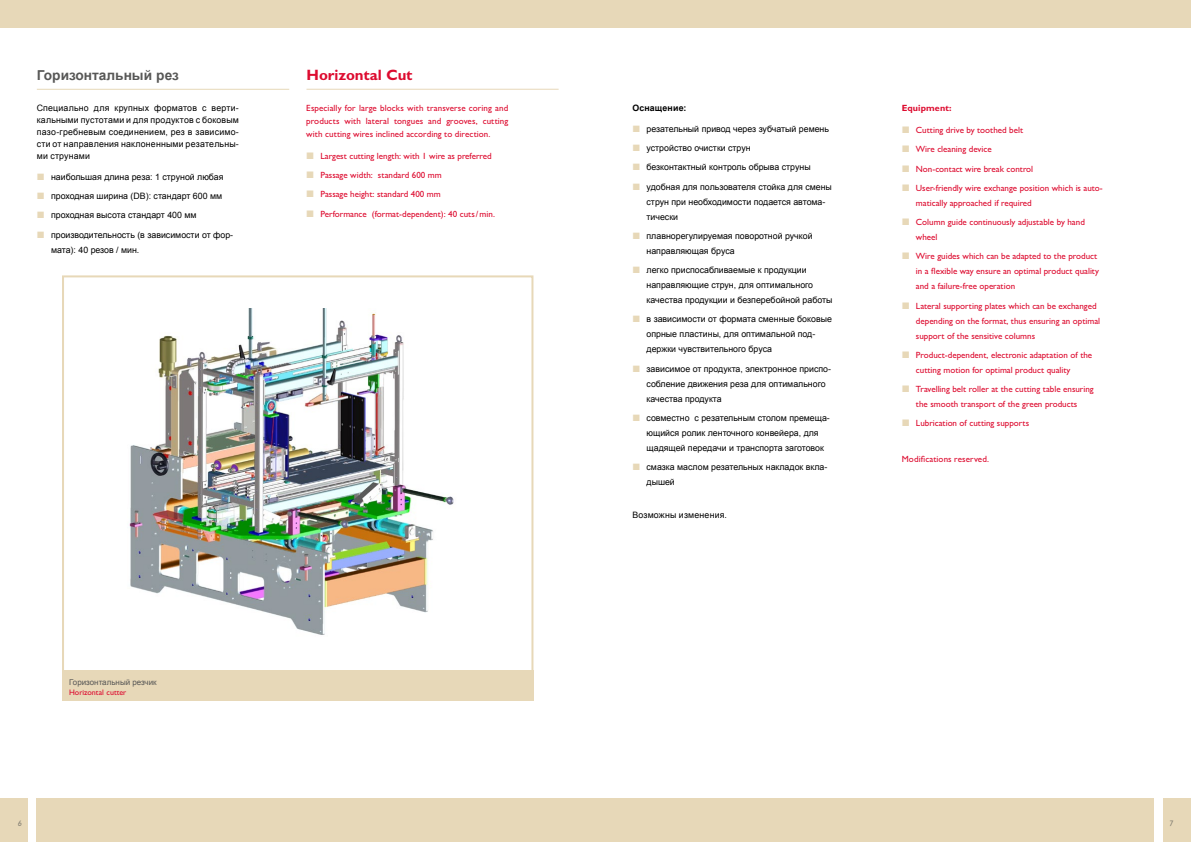
<style>
.page{position:relative;width:1191px;height:842px;background:#fff}
.page>*{position:absolute;margin:0;border:0;box-sizing:border-box;transform-origin:0 0}
.t1{font:700 15px "Gill Sans MT Pro";color:#dd0b2f}
.t2{font:700 13.7px "Arial";color:#575756}
.t3{font:500 9px/19.3px "Gill Sans MT Pro";color:#dd0b2f}
.t4{font:700 9px "Gill Sans MT Pro";letter-spacing:.01em;color:#dd0b2f}
.t5{font:8.8px/15px "Arial";color:#000}
.t6{font:8.8px "Arial";letter-spacing:.02em;color:#000}
.t7{font:700 8.8px "Arial";letter-spacing:.02em;color:#000}
.t8{font:8px "Arial";color:#575756}
.t9{font:500 8px "Gill Sans MT Pro";color:#dd0b2f}
.t10{font:italic 500 8px "Gill Sans MT Pro";color:#817d71}
</style>
<div class="page">
<div style="left:0;top:0;width:1191px;height:28px;background:#e7d8b8"></div>
<div style="left:37px;top:798px;width:1117px;height:44px;background:#e7d8b8"></div>
<div style="left:0;top:798px;width:28px;height:44px;background:#e7d8b8"></div>
<div style="left:1162px;top:798px;width:29px;height:44px;background:#e7d8b8"></div>
<svg style="left:62px;top:275px;width:472px;height:398px"></svg>
<hr style="left:306px;top:89px;width:252px;height:1px;background:#e7d8b8">
<div style="left:62px;top:670px;width:471px;height:30px;background:#e7d8b8"></div>
<img style="left:80px;top:309px;width:428px;height:330px">
<hr style="left:37px;top:89px;width:252px;height:1px;background:#e7d8b8">
<h2 class="t2" style="left:37px;top:66px;width:144px">Горизонтальный рез</h2>
<p class="t5" style="left:37px;top:102px;width:203px;line-height:12px;text-align:justify">Специально для крупных форматов с верти&shy;кальными пустотами и для продуктов с боковым пазо-гребневым соединением, рез в зависимо&shy;сти от направления наклоненными резательны&shy;ми струнами</p>
<p class="t5" style="left:51px;top:167px;width:184px;line-height:19.3px">наибольшая длина реза: 1 струной любая проходная ширина (DB): стандарт 600 мм проходная высота стандарт 400 мм производительность (в зависимости от фор-</p>
<p class="t5" style="left:51px;top:242px;width:90px">мата): 40 резов / мин.</p>
<h1 class="t1" style="left:306px;top:66px;width:108px">Horizontal Cut</h1>
<p class="t3" style="left:306px;top:101px;width:203px;line-height:13px;text-align:justify">Especially for large blocks with transverse coring and products with lateral tongues and grooves, cutting with cutting wires inclined according to direction.</p>
<p class="t3" style="left:320px;top:146px;width:176px">Largest cutting length: with 1 wire as preferred Passage width: standard 600 mm<br>Passage height: standard 400 mm<br>Performance (format-dependent): 40 cuts/min.</p>
<p class="t8" style="left:69px;top:677px;width:89px">Горизонтальный резчик</p>
<p class="t9" style="left:69px;top:687px;width:59px">Horizontal cutter</p>
<p class="t7" style="left:632px;top:102px;width:56px">Оснащение:</p>
<p class="t5" style="left:646px;top:119px;width:187px;line-height:19.3px">резательный привод через зубчатый ремень устройство очистки струн<br>безконтактный контроль обрыва струны удобная для пользователя стойка для смены</p>
<p class="t5" style="left:646px;top:194px;width:180px">струн при необходимости подается автома&shy;тически</p>
<p class="t5" style="left:646px;top:228px;width:168px">плавнорегулируемая поворотной ручкой направляющая бруса</p>
<p class="t5" style="left:646px;top:263px;width:187px">легко приспосабливаемые к продукции направляющие струн, для оптимального качества продукции и безперебойной работы</p>
<p class="t5" style="left:646px;top:312px;width:187px">в зависимости от формата сменные боковые опрные пластины, для оптимальной под&shy;держки чувствительного бруса</p>
<p class="t5" style="left:646px;top:361px;width:186px">зависимое от продукта, электронное приспо&shy;собление движения реза для оптимального качества продукта</p>
<p class="t5" style="left:646px;top:410px;width:185px">совместно с резательным столом премеща&shy;ющийся ролик ленточного конвейера, для щадящей передачи и транспорта заготовок</p>
<p class="t5" style="left:646px;top:460px;width:182px">смазка маслом резательных накладок вкла&shy;дышей</p>
<p class="t6" style="left:632px;top:509px;width:96px">Возможны изменения.</p>
<p class="t4" style="left:901px;top:102px;width:51px">Equipment:</p>
<p class="t3" style="left:916px;top:120px;width:188px">Cutting drive by toothed belt<br>Wire cleaning device<br>Non-contact wire break control<br>User-friendly wire exchange position which is auto-</p>
<p class="t3" style="left:916px;top:193px;width:170px">matically approached if required<br>Column guide continuously adjustable by hand</p>
<p class="t3" style="left:916px;top:227px;width:183px">wheel<br>Wire guides which can be adapted to the product</p>
<p class="t3" style="left:916px;top:264px;width:185px;line-height:15px">in a flexible way ensure an optimal product quality and a failure-free operation</p>
<p class="t3" style="left:916px;top:298px;width:186px;line-height:15px">Lateral supporting plates which can be exchanged depending on the format, thus ensuring an optimal support of the sensitive columns</p>
<p class="t3" style="left:916px;top:347px;width:178px;line-height:15px">Product-dependent, electronic adaptation of the cutting motion for optimal product quality</p>
<p class="t3" style="left:916px;top:381px;width:179px;line-height:15px">Travelling belt roller at the cutting table ensuring the smooth transport of the green products</p>
<p class="t3" style="left:916px;top:414px;width:115px">Lubrication of cutting supports</p>
<p class="t3" style="left:901px;top:449px;width:89px">Modifications reserved.</p>
<p class="t10" style="left:18px;top:819px;width:6px">6</p>
<p class="t10" style="left:1169px;top:819px;width:6px">7</p>
</div>
